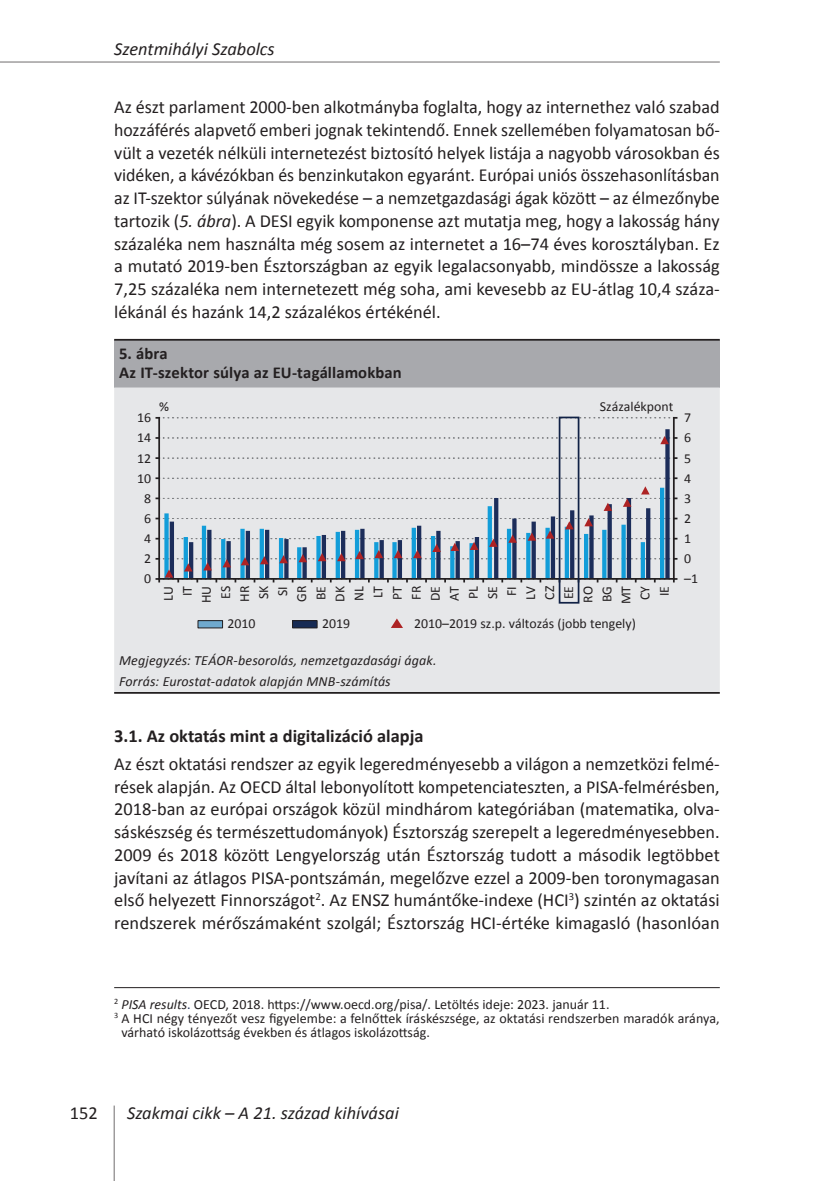
<style>
.page{position:relative;width:834px;height:1181px;background:#fff}
.page>*{position:absolute;margin:0;border:0;box-sizing:border-box;transform-origin:0 0}
.t1{font:18.38px/22.8px "Calibri";color:#231f20;text-align:justify}
.t2{font:italic 18.38px "Calibri";color:#231f20}
.t3{font:700 18.38px "Calibri";color:#231f20}
.t4{font:700 16.62px/18.4px "Calibri";letter-spacing:.005em;color:#231f20}
.t5{font:14px "Calibri";color:#231f20}
.t6{font:italic 14px/20.7px "Calibri";letter-spacing:.01em;color:#231f20}
.t7{font:13.83px/19.1px "Calibri";color:#231f20;text-align:right}
.t8{font:13.65px "Calibri";color:#231f20}
.s1{font-style:italic}
.s2{color:#1c2d5a}
</style>
<div class="page">
<hr style="left:0;top:62px;width:719px;height:1px;background:#231f20">
<hr style="left:114px;top:1105px;width:1px;height:76px;background:#231f20">
<hr style="left:114px;top:987px;width:605px;height:1px;background:#231f20">
<div style="left:114px;top:340px;width:605px;height:47px;background:#a8a9ad"></div>
<div style="left:114px;top:387px;width:605px;height:305px;background:#e6e7e9"></div>
<hr style="left:114px;top:339px;width:605px;height:2px;background:#231f20">
<hr style="left:114px;top:692px;width:605px;height:2px;background:#231f20">
<hr style="left:158px;top:418px;width:2px;height:161px;background:#231f20">
<svg style="left:156px;top:477px;width:520px;height:2px"></svg>
<svg style="left:156px;top:457px;width:520px;height:2px"></svg>
<svg style="left:156px;top:417px;width:520px;height:2px"></svg>
<hr style="left:672px;top:418px;width:2px;height:161px;background:#231f20">
<div style="left:198px;top:620px;width:24px;height:8px;background:#6fa9ce"></div>
<div style="left:197px;top:620px;width:26px;height:8px;border:1px solid #231f20"></div>
<div style="left:292px;top:620px;width:25px;height:8px;background:#172b54"></div>
<div style="left:292px;top:620px;width:25px;height:8px;border:1px solid #231f20"></div>
<svg style="left:391px;top:618px;width:12px;height:10px"></svg>
<hr style="left:660px;top:488px;width:4px;height:90px;background:#129dd9">
<div style="left:164px;top:513px;width:5px;height:65px;background:#129dd9"></div>
<div style="left:487px;top:506px;width:5px;height:72px;background:#129dd9"></div>
<svg style="left:665px;top:429px;width:4px;height:89px"></svg>
<svg style="left:607px;top:511px;width:4px;height:7px"></svg>
<svg style="left:646px;top:511px;width:4px;height:7px"></svg>
<div style="left:626px;top:498px;width:5px;height:80px;background:#1c2d5a"></div>
<svg style="left:589px;top:515px;width:4px;height:3px"></svg>
<svg style="left:570px;top:511px;width:4px;height:7px"></svg>
<div style="left:550px;top:516px;width:5px;height:62px;background:#1c2d5a"></div>
<svg style="left:494px;top:511px;width:4px;height:7px"></svg>
<svg style="left:156px;top:518px;width:520px;height:63px;background:#9aafc1"></svg>
<svg style="left:156px;top:486px;width:520px;height:25px;background:#dcdee1"></svg>
<svg style="left:156px;top:436px;width:520px;height:8px;background:#dbdbdd"></svg>
<div style="left:558px;top:416px;width:21px;height:187px;border:2px solid #102145"></div>
<p class="t2" style="left:114px;top:36px;width:162px">Szentmihályi Szabolcs</p>
<p class="t1" style="left:114px;top:96px;width:607px">Az észt parlament 2000-ben alkotmányba foglalta, hogy az internethez való szabad hozzáférés alapvető emberi jognak tekintendő. Ennek szellemében folyamatosan bő&shy;vült a vezeték nélküli internetezést biztosító helyek listája a nagyobb városokban és vidéken, a kávézókban és benzinkutakon egyaránt. Európai uniós összehasonlításban az IT-szektor súlyának növekedése – a nemzetgazdasági ágak között – az élmezőnybe tartozik (<span class="s1">5. ábra</span>). A DESI egyik komponense azt mutatja meg, hogy a lakosság hány százaléka nem használta még sosem az internetet a 16–74 éves korosztályban. Ez a mutató 2019-ben Észtországban az egyik legalacsonyabb, mindössze a lakosság 7,25 százaléka nem internetezett még soha, ami kevesebb az EU-átlag 10,4 száza&shy;lékánál és hazánk 14,2 százalékos értékénél.</p>
<p class="t4" style="left:119px;top:344px;width:284px">5. ábra<br>Az IT-szektor súlya az EU-tagállamokban</p>
<p class="t8" style="left:137px;top:409px;width:16px">16</p>
<p class="t8" style="left:137px;top:429px;width:16px">14</p>
<p class="t8" style="left:137px;top:449px;width:16px">12</p>
<p class="t8" style="left:137px;top:469px;width:16px">10</p>
<p class="t8" style="left:144px;top:489px;width:9px">8</p>
<p class="t8" style="left:144px;top:510px;width:9px">6</p>
<p class="t8" style="left:144px;top:530px;width:9px">4</p>
<p class="t8" style="left:144px;top:550px;width:9px">2</p>
<p class="t8" style="left:144px;top:570px;width:9px">0</p>
<p class="t8" style="left:159px;top:397px;width:11px">%</p>
<p class="t8" style="left:599px;top:397px;width:75px">Százalékpont</p>
<p class="t7" style="left:159px;top:604px;width:20px;rotate:-90deg">LU<br>IT<br>HU<br>ES<br>HR<br>SK<br>SI<br>GR<br>BE<br>DK<br>NL<br>LT<br>PT<br>FR<br>DE<br>AT<br>PL<br>SE<br>FI<br>LV<br>CZ<br>EE<br>RO<br>BG<br>MT<br>CY<br>IE</p>
<p class="t8" style="left:227px;top:615px;width:30px">2010</p>
<p class="t8" style="left:322px;top:615px;width:30px">2019</p>
<p class="t8" style="left:414px;top:615px;width:223px">2010–2019 sz.p. változás (jobb tengely)</p>
<p class="t6" style="left:119px;top:650px;width:319px">Megjegyzés: TEÁOR-besorolás, nemzetgazdasági ágak.<br>Forrás: Eurostat-adatok alapján MNB-számítás</p>
<p class="t8" style="left:684px;top:409px;width:9px">7</p>
<p class="t8" style="left:684px;top:429px;width:9px">6</p>
<p class="t8" style="left:684px;top:449px;width:9px">5</p>
<p class="t8" style="left:684px;top:469px;width:9px">4</p>
<p class="t8" style="left:684px;top:489px;width:9px">3</p>
<p class="t8" style="left:684px;top:510px;width:9px">2</p>
<p class="t8" style="left:684px;top:530px;width:9px">1</p>
<p class="t8" style="left:684px;top:550px;width:9px">0</p>
<p class="t8" style="left:684px;top:570px;width:15px">–1</p>
<p class="t3" style="left:114px;top:724px;width:311px">3.1. Az oktatás mint a digitalizáció alapja</p>
<p class="t1" style="left:114px;top:752px;width:607px">Az észt oktatási rendszer az egyik legeredményesebb a világon a nemzetközi felmé&shy;rések alapján. Az OECD által lebonyolított kompetenciateszten, a PISA-felmérésben, 2018-ban az európai országok közül mindhárom kategóriában (matematika, olva&shy;sáskészség és természettudományok) Észtország szerepelt a legeredményesebben.<br>2009 és 2018 között Lengyelország után Észtország tudott a második legtöbbet javítani az átlagos PISA-pontszámán, megelőzve ezzel a 2009-ben toronymagasan első helyezett Finnországot<sup>2</sup>. Az ENSZ humántőke-indexe (HCI<sup>3</sup>) szintén az oktatási rendszerek mérőszámaként szolgál; Észtország HCI-értéke kimagasló (hasonlóan</p>
<p class="t5" style="left:114px;top:995px;width:497px"><sup>2</sup> <span class="s1">PISA results</span><span class="s2">.</span> OECD, 2018. https://www.oecd.org/pisa/. Letöltés ideje: 2023. január 11.</p>
<p class="t5" style="left:114px;top:1009px;width:607px"><sup>3</sup> A HCI négy tényezőt vesz figyelembe: a felnőttek íráskészsége, az oktatási rendszerben maradók aránya,</p>
<p class="t5" style="left:121px;top:1023px;width:310px">várható iskolázottság években és átlagos iskolázottság.</p>
<p class="t1" style="left:70px;top:1102px;width:29px">152</p>
<p class="t2" style="left:127px;top:1100px;width:273px">Szakmai cikk – A 21. század kihívásai</p>
</div>
